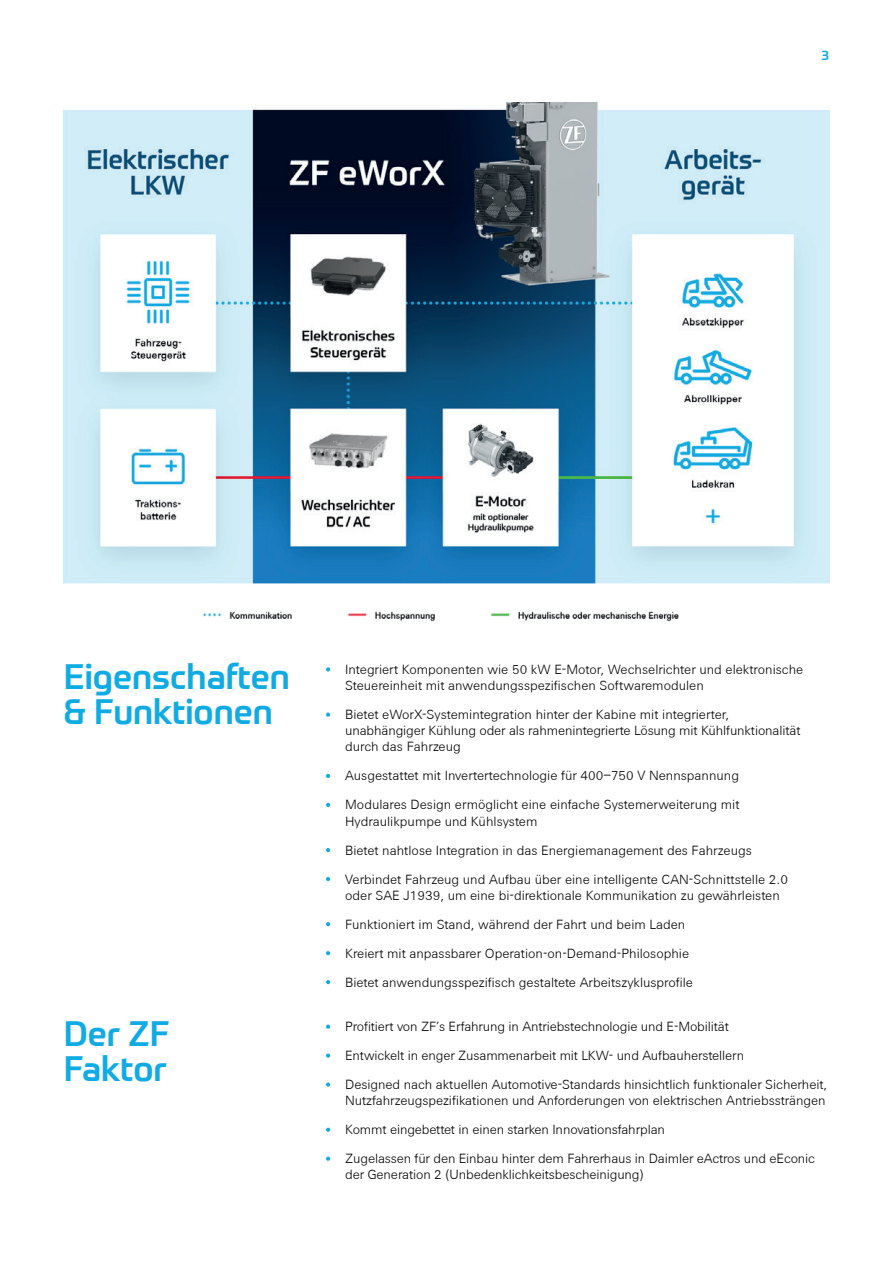
<style>
.page{position:relative;width:893px;height:1263px;background:#fff}
.page>*{position:absolute;margin:0;border:0;box-sizing:border-box;transform-origin:0 0}
.t1{font:500 34.5px/34.5px "ZF Prometo";color:#11abe3}
.t2{font:300 13.5px/29px "ZF Sans";letter-spacing:-.005em;color:#000002}
.t3{font:500 13.5px "ZF Prometo";color:#11abe3}
</style>
<div class="page">
<svg style="left:326px;top:667px;width:4px;height:4px"></svg>
<svg style="left:326px;top:712px;width:4px;height:5px"></svg>
<svg style="left:326px;top:774px;width:4px;height:4px"></svg>
<svg style="left:326px;top:803px;width:4px;height:4px"></svg>
<svg style="left:326px;top:848px;width:4px;height:4px"></svg>
<svg style="left:326px;top:877px;width:4px;height:4px"></svg>
<svg style="left:326px;top:922px;width:4px;height:4px"></svg>
<svg style="left:326px;top:951px;width:4px;height:4px"></svg>
<svg style="left:326px;top:980px;width:4px;height:4px"></svg>
<svg style="left:326px;top:1024px;width:4px;height:5px"></svg>
<svg style="left:326px;top:1053px;width:4px;height:5px"></svg>
<svg style="left:326px;top:1082px;width:4px;height:5px"></svg>
<svg style="left:326px;top:1128px;width:4px;height:4px"></svg>
<svg style="left:326px;top:1156px;width:4px;height:5px"></svg>
<img style="left:64px;top:102px;width:765px;height:482px">
<img style="left:203px;top:611px;width:476px;height:11px">
<p class="t3" style="left:822px;top:47px;width:9px">3</p>
<h1 class="t1" style="left:64px;top:659px;width:228px">Eigen-schaften &amp; Funktionen</h1>
<p class="t2" style="left:345px;top:661px;width:460px;line-height:16.2px">Integriert Komponenten wie 50 kW E-Motor, Wechselrichter und elektronische<br>Steuereinheit mit anwendungsspezifischen Softwaremodulen</p>
<p class="t2" style="left:345px;top:707px;width:457px;line-height:16.2px">Bietet eWorX-Systemintegration hinter der Kabine mit integrierter, unabhängiger Kühlung oder als rahmenintegrierte Lösung mit Kühlfunktionalität durch das Fahrzeug</p>
<p class="t2" style="left:345px;top:762px;width:396px">Ausgestattet mit Invertertechnologie für 400–750 V Nennspannung<br>Modulares Design ermöglicht eine einfache Systemerweiterung mit</p>
<p class="t2" style="left:345px;top:807px;width:444px">Hydraulikpumpe und Kühlsystem<br>Bietet nahtlose Integration in das Energiemanagement des Fahrzeugs<br>Verbindet Fahrzeug und Aufbau über eine intelligente CAN-Schnittstelle 2.0</p>
<p class="t2" style="left:345px;top:881px;width:436px">oder SAE J1939, um eine bi-direktionale Kommunikation zu gewährleisten Funktioniert im Stand, während der Fahrt und beim Laden<br>Kreiert mit anpassbarer Operation-on-Demand-Philosophie<br>Bietet anwendungsspezifisch gestaltete Arbeitszyklusprofile</p>
<h1 class="t1" style="left:64px;top:1016px;width:107px">Der ZF<br>Faktor</h1>
<p class="t2" style="left:345px;top:1012px;width:484px">Profitiert von ZF’s Erfahrung in Antriebstechnologie und E-Mobilität<br>Entwickelt in enger Zusammenarbeit mit LKW- und Aufbauherstellern<br>Designed nach aktuellen Automotive-Standards hinsichtlich funktionaler Sicherheit,</p>
<p class="t2" style="left:345px;top:1086px;width:482px">Nutzfahrzeugspezifikationen und Anforderungen von elektrischen Antriebssträngen<br>Kommt eingebettet in einen starken Innovationsfahrplan<br>Zugelassen für den Einbau hinter dem Fahrerhaus in Daimler eActros und eEconic</p>
<p class="t2" style="left:345px;top:1160px;width:300px">der Generation 2 (Unbedenklichkeitsbescheinigung)</p>
</div>
